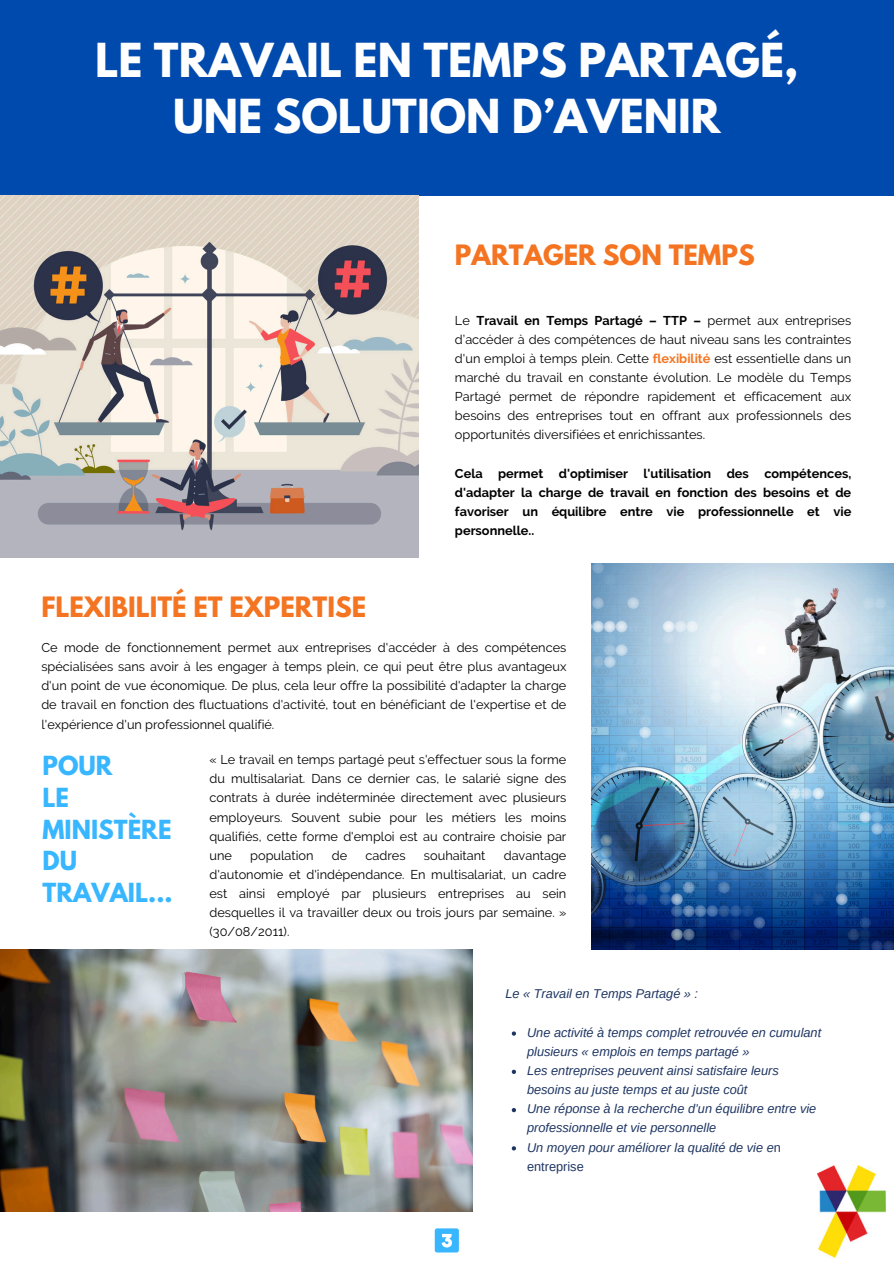
<style>
.page{position:relative;width:894px;height:1264px;background:#fff}
.page>*{position:absolute;margin:0;border:0;box-sizing:border-box;transform-origin:0 0}
.t1{font:700 41.55px/56.2px "League Spartan";color:#fff;text-align:center}
.t2{font:700 24.9px "League Spartan";color:#f47421}
.t3{font:700 23.25px/31.5px "League Spartan";color:#38b6ff}
.t4{font:12.75px/19px "Raleway";color:#000;text-align:justify}
.t5{font:italic 12.75px/19.2px "Arimo";color:#1e3562}
.t6{font:700 12.75px/19.2px "Raleway";color:#000;text-align:justify}
.s1{font-weight:700}
.s2{font-weight:700;color:#f47421}
.s3{font-style:normal}
</style>
<div class="page">
<div style="left:0;top:0;width:893px;height:195px;background:#004aad"></div>
<img style="left:0;top:196px;width:418px;height:361px">
<img style="left:0;top:949px;width:472px;height:262px">
<img style="left:591px;top:563px;width:302px;height:386px">
<svg style="left:434px;top:1228px;width:24px;height:23px"></svg>
<svg style="left:511px;top:1031px;width:5px;height:4px"></svg>
<svg style="left:511px;top:1069px;width:5px;height:4px"></svg>
<svg style="left:511px;top:1108px;width:5px;height:4px"></svg>
<svg style="left:511px;top:1146px;width:5px;height:4px"></svg>
<img style="left:817px;top:1165px;width:68px;height:92px">
<p class="t1" style="left:95px;top:37px;width:704px">LE TRAVAIL EN TEMPS PARTAGÉ,<br>UNE SOLUTION D’AVENIR</p>
<h1 class="t2" style="left:455px;top:243px;width:301px">PARTAGER SON TEMPS</h1>
<h2 class="t2" style="left:41px;top:595px;width:326px">FLEXIBILITÉ ET EXPERTISE</h2>
<h2 class="t4" style="left:455px;top:310px;width:398px">Le <span class="s1">Travail en Temps Partagé – TTP –</span> permet aux entreprises d’accéder à des compétences de haut niveau sans les contraintes d'un emploi à temps plein. Cette <span class="s2">flexibilité</span> est essentielle dans un marché du travail en constante évolution. Le modèle du Temps Partagé permet de répondre rapidement et efficacement aux besoins des entreprises tout en offrant aux professionnels des opportunités diversifiées et enrichissantes.</h2>
<p class="t6" style="left:455px;top:463px;width:398px">Cela permet d'optimiser l'utilisation des compétences, d'adapter la charge de travail en fonction des besoins et de favoriser un équilibre entre vie professionnelle et vie personnelle..</p>
<h3 class="t4" style="left:41px;top:638px;width:526px">Ce mode de fonctionnement permet aux entreprises d'accéder à des compétences spécialisées sans avoir à les engager à temps plein, ce qui peut être plus avantageux d'un point de vue économique. De plus, cela leur offre la possibilité d'adapter la charge de travail en fonction des fluctuations d'activité, tout en bénéficiant de l'expertise et de l'expérience d'un professionnel qualifié.</h3>
<h2 class="t3" style="left:42px;top:753px;width:132px">POUR<br>LE<br>MINISTÈRE<br>DU<br>TRAVAIL...</h2>
<p class="t4" style="left:209px;top:750px;width:358px">« Le travail en temps partagé peut s'effectuer sous la forme du multisalariat. Dans ce dernier cas, le salarié signe des contrats à durée indéterminée directement avec plusieurs employeurs. Souvent subie pour les métiers les moins qualifiés, cette forme d'emploi est au contraire choisie par une</p>
<p class="t4" style="left:209px;top:845px;width:358px;text-indent:294px">davantage d'autonomie et d'indépendance. En multisalariat, un cadre est ainsi employé par plusieurs entreprises au sein desquelles il va travailler deux ou trois jours par semaine. » (30/08/2011).</p>
<p class="t4" style="left:250px;top:845px;width:65px">population</p>
<p class="t4" style="left:332px;top:845px;width:17px">de</p>
<p class="t4" style="left:365px;top:845px;width:42px">cadres</p>
<p class="t4" style="left:424px;top:845px;width:63px">souhaitant</p>
<p class="t5" style="left:505px;top:984px;width:194px">Le « Travail en Temps Partagé » :</p>
<p class="t5" style="left:527px;top:1022px;width:295px">Une activité à temps complet retrouvée en cumulant plusieurs « emplois en temps partagé »</p>
<p class="t5" style="left:527px;top:1060px;width:253px">Les entreprises peuvent ainsi satisfaire leurs besoins au juste temps et au juste coût</p>
<p class="t5" style="left:527px;top:1099px;width:291px">Une réponse à la recherche d’un équilibre entre vie professionnelle et vie personnelle</p>
<p class="t5" style="left:527px;top:1137px;width:255px">Un moyen pour améliorer la qualité de vie e<span class="s3">n entreprise</span></p>
</div>
